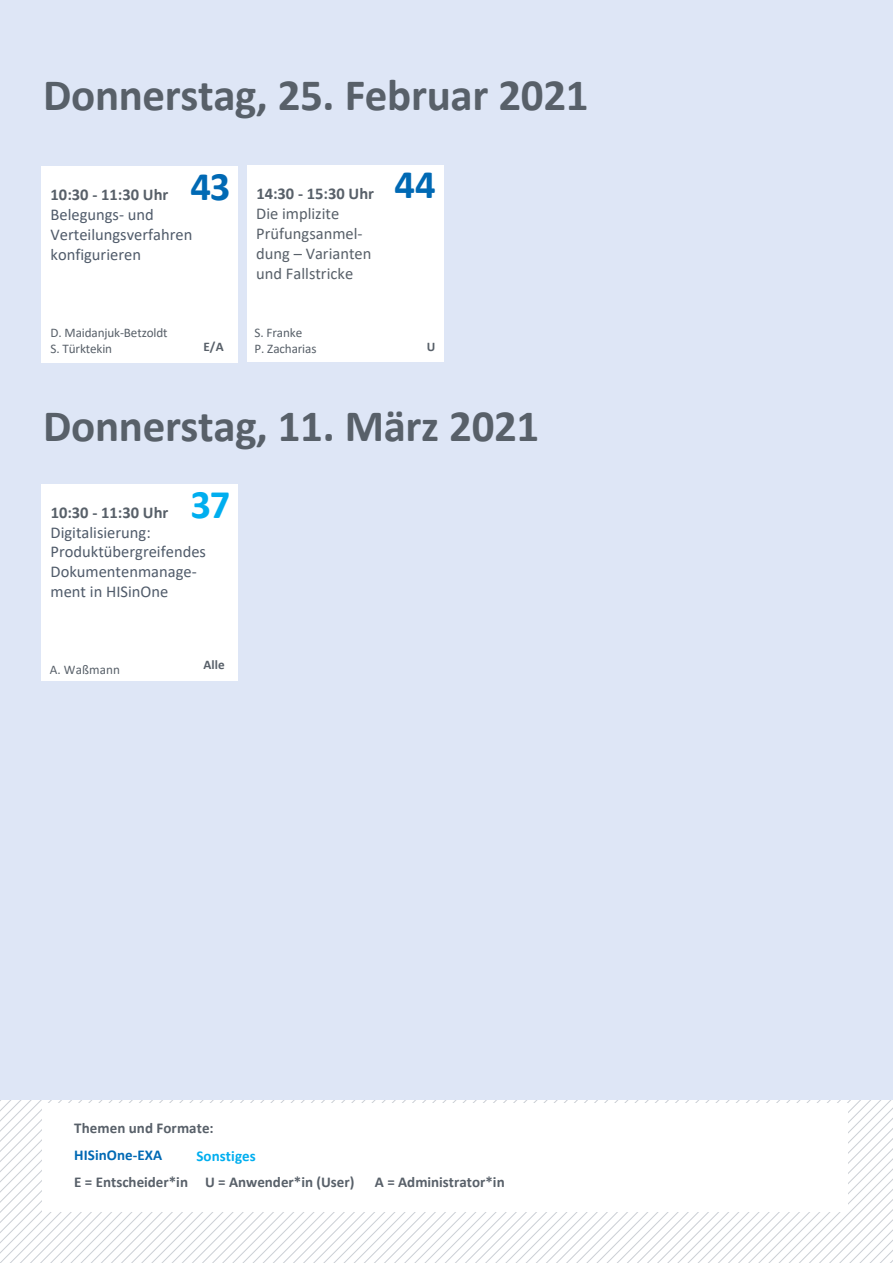
<style>
.page{position:relative;width:893px;height:1263px;background:#fff}
.page>*{position:absolute;margin:0;border:0;box-sizing:border-box;transform-origin:0 0}
.t1{font:700 45px "Calibri";letter-spacing:-.01em;color:#586069}
.t2{font:700 40.65px "Calibri";color:#0069b4}
.t3{font:700 40.65px "Calibri";color:#00aeef}
.t4{font:16.5px/19.8px "Calibri";color:#505b6a}
.t5{font:16.5px/19.8px "Calibri";color:#586069}
.t6{font:700 16.5px "Calibri";color:#586069}
.t7{font:700 15px "Calibri";color:#586069}
.t8{font:700 15px "Calibri";letter-spacing:.005em;color:#0069b4}
.t9{font:700 15px "Calibri";letter-spacing:.005em;color:#00aeef}
.t10{font:13.2px/15.8px "Calibri";letter-spacing:-.01em;color:#586069}
.t11{font:700 13.2px "Calibri";color:#586069}
.s1{font-weight:700}
.s2{font-style:inherit}
</style>
<div class="page">
<svg style="left:108px;top:1209px;width:785px;height:54px"></svg>
<div style="left:43px;top:1103px;width:805px;height:109px;background:#fff"></div>
<div style="left:0;top:0;width:893px;height:1100px;background:#dee6f6"></div>
<div style="left:42px;top:484px;width:196px;height:196px;background:#fff"></div>
<div style="left:42px;top:166px;width:196px;height:196px;background:#fff"></div>
<div style="left:247px;top:165px;width:196px;height:197px;background:#fff"></div>
<h1 class="t1" style="left:43px;top:64px;width:547px">Donnerstag, 25. Februar 2021</h1>
<h2 class="t2" style="left:190px;top:158px;width:42px">43</h2>
<h2 class="t2" style="left:395px;top:155px;width:43px">44</h2>
<p class="t5" style="left:256px;top:183px;width:119px"><span class="s1">1</span><span class="s1">4:30 - 15:30 Uhr<br></span>Die implizite<br>Prüfungsanmel&shy;dung – Varianten und Fallstricke</p>
<p class="t6" style="left:51px;top:183px;width:119px">10:30 - 11:30 Uhr</p>
<p class="t4" style="left:51px;top:204px;width:143px">Belegungs- und<br>Verteilungsverfahren konfigurieren</p>
<p class="t10" style="left:51px;top:324px;width:118px">D. Maidanjuk-Betzoldt<br>S. Türktekin</p>
<p class="t11" style="left:203px;top:337px;width:22px">E/A</p>
<p class="t10" style="left:255px;top:324px;width:63px">S. Franke<br>P. Zacharias</p>
<p class="t11" style="left:427px;top:337px;width:10px">U</p>
<h1 class="t1" style="left:43px;top:397px;width:498px"><span class="s2">Donnerstag</span>, 11. März 2021</h1>
<h2 class="t3" style="left:190px;top:476px;width:42px">37</h2>
<p class="t6" style="left:51px;top:501px;width:119px">10:30 - 11:30 Uhr</p>
<p class="t4" style="left:51px;top:522px;width:157px">Digitalisierung:<br>Produktübergreifendes<br>Dokumentenmanage&shy;ment in HISinOne</p>
<p class="t10" style="left:50px;top:661px;width:72px">A. Waßmann</p>
<p class="t11" style="left:203px;top:655px;width:23px">Alle</p>
<p class="t7" style="left:74px;top:1118px;width:141px">Themen und Formate:</p>
<p class="t8" style="left:74px;top:1145px;width:90px">HISinOne-EXA</p>
<p class="t9" style="left:196px;top:1146px;width:61px">Sonstiges</p>
<p class="t7" style="left:74px;top:1173px;width:282px">E = Entscheider*in U = Anwender*in (User)</p>
<p class="t7" style="left:375px;top:1173px;width:131px">A = Administrator*in</p>
</div>
